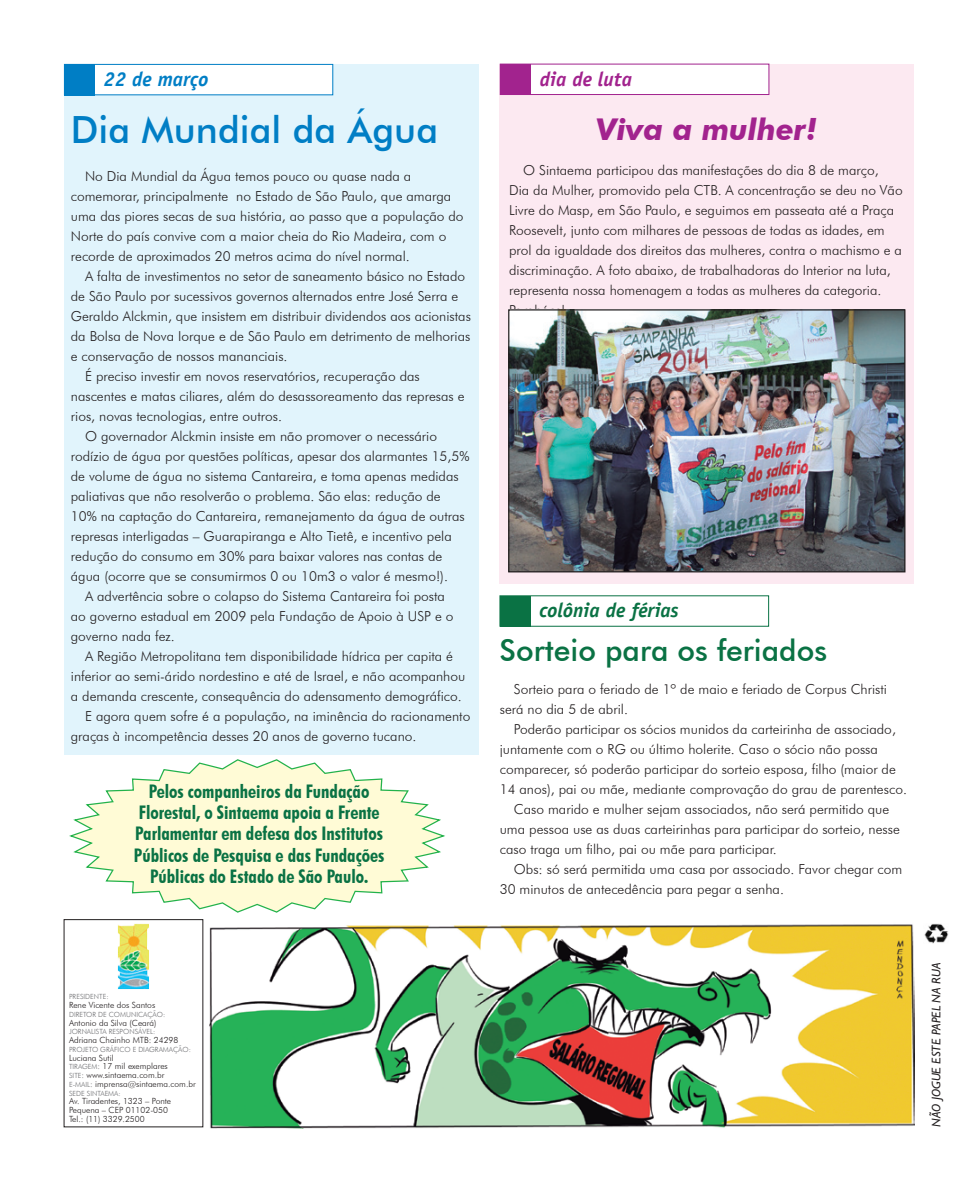
<style>
.page{position:relative;width:978px;height:1191px;background:#fff}
.page>*{position:absolute;margin:0;border:0;box-sizing:border-box;transform-origin:0 0}
.t1{font:500 37.5px "Futura BT";color:#007ec5}
.Título_OK{font:500 30px "Futura BT";color:#0a7244}
.Texto_OK{font:italic 700 30px "Futura BT";color:#a2238e}
.None-2{font:italic 700 20px "Officina Sans";color:#0a7244}
.t2{font:italic 700 20px "Officina Sans";color:#a2238e}
.t3{font:italic 700 20px "Officina Sans";color:#007ec5}
.t4{font:700 condensed 18.75px/21.2px "Futura BT";color:#0a7244}
.Texto_OK-2{font:300 13.75px/20px "Futura BT";color:#231f20}
.Reciclagem{font:italic 12.5px "Gill Sans";color:#231f20}
.t5{font:300 8.5px/8.8px "Futura BT";color:#231f20}
.t6{font:300 7.12px "Futura BT";color:#6c6d70}
.s1{font-size:7.12px;color:#6c6d70}
.s2{color:#6c6d70}
</style>
<div class="page">
<img style="left:210px;top:924px;width:705px;height:204px">
<svg style="left:69px;top:759px;width:376px;height:154px"></svg>
<img style="left:118px;top:923px;width:31px;height:66px">
<img style="left:924px;top:923px;width:25px;height:20px">
<div style="left:500px;top:64px;width:414px;height:519px;background:#fce9f1"></div>
<div style="left:500px;top:64px;width:269px;height:31px;background:#fff;border:1px solid #a2238e"></div>
<div style="left:500px;top:64px;width:31px;height:30px;background:#a2238e"></div>
<div style="left:500px;top:596px;width:30px;height:30px;background:#0a7244"></div>
<img style="left:510px;top:311px;width:393px;height:259px">
<div style="left:508px;top:309px;width:397px;height:263px;border:1px solid #231f20"></div>
<div style="left:64px;top:64px;width:414px;height:690px;background:#e1f4fc"></div>
<div style="left:64px;top:64px;width:269px;height:31px;background:#fff;border:1px solid #007ec5"></div>
<div style="left:64px;top:64px;width:31px;height:31px;background:#007ec5"></div>
<p class="t3" style="left:104px;top:67px;width:106px">22 de março</p>
<p class="t1" style="left:71px;top:107px;width:369px">Dia Mundial da Água</p>
<p class="Texto_OK-2" style="left:71px;top:166px;width:394px;text-indent:14px">No Dia Mundial da Água temos pouco ou quase nada a comemorar, principalmente no Estado de São Paulo, que amarga uma das piores secas de sua história, ao passo que a população do Norte do país convive com a maior cheia do Rio Madeira, com o recorde de aproximados 20 metros acima do nível normal.</p>
<p class="Texto_OK-2" style="left:71px;top:266px;width:402px;text-indent:14px">A falta de investimentos no setor de saneamento básico no Estado de São Paulo por sucessivos governos alternados entre José Serra e Geraldo Alckmin, que insistem em distribuir dividendos aos acionistas da Bolsa de Nova Iorque e de São Paulo em detrimento de melhorias e conservação de nossos mananciais.</p>
<p class="Texto_OK-2" style="left:71px;top:366px;width:395px;text-indent:14px">É preciso investir em novos reservatórios, recuperação das nascentes e matas ciliares, além do desassoreamento das represas e rios, novas tecnologias, entre outros.</p>
<p class="Texto_OK-2" style="left:71px;top:426px;width:400px;text-indent:14px">O governador Alckmin insiste em não promover o necessário rodízio de água por questões políticas, apesar dos alarmantes 15,5% de volume de água no sistema Cantareira, e toma apenas medidas paliativas que não resolverão o problema. São elas: redução de 10% na captação do Cantareira, remanejamento da água de outras represas interligadas – Guarapiranga e Alto Tietê, e incentivo pela redução do consumo em 30% para baixar valores nas contas de água (ocorre que se consumirmos 0 ou 10m3 o valor é mesmo!).</p>
<p class="Texto_OK-2" style="left:71px;top:586px;width:384px;text-indent:14px">A advertência sobre o colapso do Sistema Cantareira foi posta ao governo estadual em 2009 pela Fundação de Apoio à USP e o governo nada fez.</p>
<p class="Texto_OK-2" style="left:71px;top:646px;width:396px;text-align:center">A Região Metropolitana tem disponibilidade hídrica per capita é inferior ao semi-árido nordestino e até de Israel, e não acompanhou a demanda crescente, consequência do adensamento demográfico.</p>
<p class="Texto_OK-2" style="left:71px;top:706px;width:401px;text-indent:14px">E agora quem sofre é a população, na iminência do racionamento graças à incompetência desses 20 anos de governo tucano.</p>
<p class="t4" style="left:149px;top:780px;width:222px">Pelos companheiros da Fundação</p>
<p class="t4" style="left:135px;top:801px;width:249px">Florestal, o Sintaema apoia a Frente<br>Parlamentar em defesa dos Institutos</p>
<p class="t4" style="left:134px;top:844px;width:252px">Públicos de Pesquisa e das Fundações</p>
<p class="t4" style="left:150px;top:865px;width:220px">Públicas do Estado de São Paulo.</p>
<p class="t6" style="left:69px;top:992px;width:41px">PRESIDENTE:</p>
<p class="t5" style="left:69px;top:1000px;width:88px">Rene Vicente dos Santos</p>
<p class="t6" style="left:69px;top:1010px;width:98px">DIRETOR DE COMUNICAÇÃO:</p>
<p class="t5" style="left:69px;top:1018px;width:89px">Antonio da Silva (Ceará)</p>
<p class="t6" style="left:69px;top:1027px;width:88px">JORNALISTA RESPONSÁVEL:</p>
<p class="t5" style="left:69px;top:1035px;width:111px">Adriana Chainho MTB: 24298</p>
<p class="t6" style="left:69px;top:1045px;width:123px">PROJETO GRÁFICO E DIAGRAMAÇÃO:</p>
<p class="t5" style="left:69px;top:1053px;width:46px">Luciana Sutil</p>
<p class="t5" style="left:69px;top:1061px;width:100px"><span class="s1">TIRAGEM</span><span class="s2">:</span> 17 mil exemplares</p>
<p class="t5" style="left:69px;top:1070px;width:97px"><span class="s1">SITE</span><span class="s2">:</span> www.sintaema.com.br</p>
<p class="t5" style="left:69px;top:1079px;width:128px"><span class="s1">E-MAIL</span><span class="s2">:</span> imprensa@sintaema.com.br</p>
<p class="t6" style="left:69px;top:1088px;width:53px">SEDE SINTAEMA:</p>
<p class="t5" style="left:69px;top:1096px;width:104px">Av. Tiradentes, 1323 – Ponte<br>Pequena – CEP 01102-050</p>
<p class="t5" style="left:69px;top:1114px;width:77px">Tel.: (11) 3329.2500</p>
<p class="t2" style="left:540px;top:67px;width:94px">dia de luta</p>
<p class="Texto_OK" style="left:596px;top:111px;width:222px">Viva a mulher!</p>
<p class="Texto_OK-2" style="left:509px;top:160px;width:395px;text-indent:14px">O Sintaema participou das manifestações do dia 8 de março,<br>Dia da Mulher, promovido pela CTB. A concentração se deu no Vão Livre do Masp, em São Paulo, e seguimos em passeata até a Praça Roosevelt, junto com milhares de pessoas de todas as idades, em prol da igualdade dos direitos das mulheres, contra o machismo e a discriminação. A foto abaixo, de trabalhadoras do Interior na luta, representa nossa homenagem a todas as mulheres da categoria.<br>Parabéns!</p>
<p class="None-2" style="left:539px;top:598px;width:141px">colônia de férias</p>
<p class="Título_OK" style="left:500px;top:632px;width:329px">Sorteio para os feriados</p>
<p class="Texto_OK-2" style="left:500px;top:679px;width:389px;text-indent:14px">Sorteio para o feriado de 1º de maio e feriado de Corpus Christi será no dia 5 de abril.</p>
<p class="Texto_OK-2" style="left:500px;top:719px;width:409px;text-indent:14px">Poderão participar os sócios munidos da carteirinha de associado, juntamente com o RG ou último holerite. Caso o sócio não possa comparecer, só poderão participar do sorteio esposa, filho (maior de 14 anos), pai ou mãe, mediante comprovação do grau de parentesco.</p>
<p class="Texto_OK-2" style="left:500px;top:799px;width:402px;text-indent:14px">Caso marido e mulher sejam associados, não será permitido que uma pessoa use as duas carteirinhas para participar do sorteio, nesse caso traga um filho, pai ou mãe para participar.</p>
<p class="Texto_OK-2" style="left:500px;top:859px;width:404px;text-indent:14px">Obs: só será permitida uma casa por associado. Favor chegar com<br>30 minutos de antecedência para pegar a senha.</p>
<p class="Reciclagem" style="left:929px;top:1127px;width:166px;rotate:-90deg">NÃO JOGUE ESTE PAPEL NA RUA</p>
</div>
